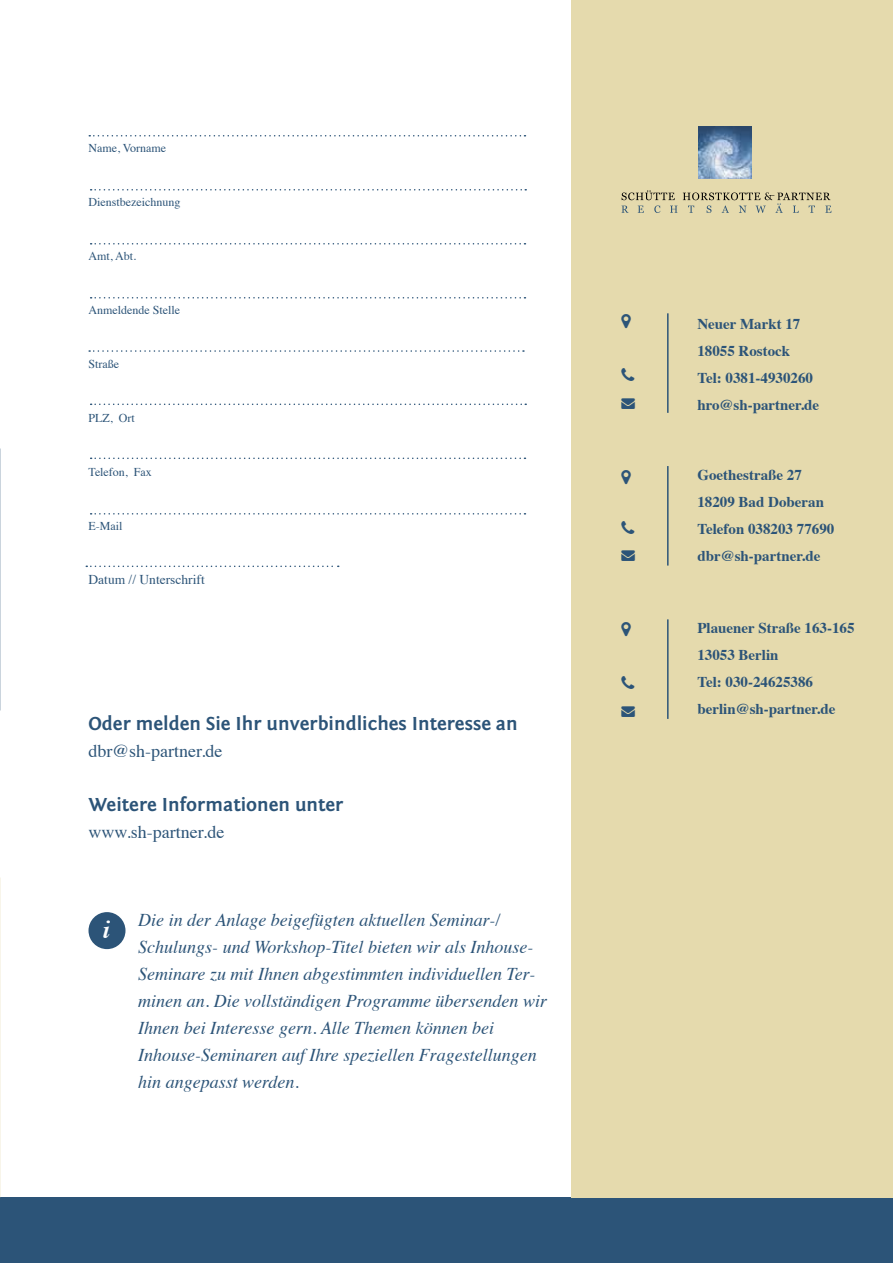
<style>
.page{position:relative;width:893px;height:1263px;background:#fff}
.page>*{position:absolute;margin:0;border:0;box-sizing:border-box;transform-origin:0 0}
.t1{font:italic 700 25.5px "Times";color:#fff}
.t2{font:700 19.5px "Fontin Sans";color:#2c5478}
.t3{font:italic 18px/27px "Times";color:#2c5478}
.t4{font:18px "Times";color:#2c5478}
.t5{font:700 15px/27px "Times";color:#2c5478}
.t6{font:13.5px "Times";color:#2c5478}
.t7{font:12px "Times";color:#2c5478}
</style>
<div class="page">
<div style="left:0;top:1197px;width:893px;height:66px;background:#2c5478"></div>
<div style="left:571px;top:0;width:322px;height:1197px;background:#e5daad"></div>
<img style="left:699px;top:126px;width:52px;height:53px">
<svg style="left:622px;top:190px;width:209px;height:23px"></svg>
<svg style="left:89px;top:135px;width:436px;height:2px"></svg>
<svg style="left:89px;top:350px;width:435px;height:2px"></svg>
<svg style="left:91px;top:404px;width:435px;height:1px"></svg>
<svg style="left:91px;top:458px;width:434px;height:1px"></svg>
<svg style="left:91px;top:513px;width:434px;height:2px"></svg>
<svg style="left:91px;top:189px;width:435px;height:2px"></svg>
<svg style="left:91px;top:243px;width:434px;height:2px"></svg>
<svg style="left:91px;top:297px;width:434px;height:2px"></svg>
<svg style="left:86px;top:566px;width:253px;height:1px"></svg>
<hr style="left:667px;top:466px;width:2px;height:100px;background:#2c5478">
<hr style="left:667px;top:313px;width:2px;height:100px;background:#2c5478">
<hr style="left:667px;top:619px;width:2px;height:100px;background:#2c5478">
<div style="left:88px;top:912px;width:37px;height:37px;background:#2c5478;border-radius:50%"></div>
<p class="t7" style="left:88px;top:137px;width:79px">Name, Vorname</p>
<p class="t7" style="left:88px;top:191px;width:93px">Dienstbezeichnung</p>
<p class="t7" style="left:88px;top:245px;width:49px">Amt, Abt.</p>
<p class="t7" style="left:88px;top:299px;width:93px">Anmeldende Stelle</p>
<p class="t7" style="left:88px;top:353px;width:32px">Straße</p>
<p class="t7" style="left:88px;top:407px;width:48px">PLZ, Ort</p>
<p class="t7" style="left:88px;top:461px;width:65px">Telefon, Fax</p>
<p class="t7" style="left:88px;top:515px;width:35px">E-Mail</p>
<p class="t6" style="left:88px;top:567px;width:118px">Datum // Unterschrift</p>
<p class="t2" style="left:89px;top:713px;width:431px">Oder melden Sie Ihr unverbindliches Interesse an</p>
<p class="t4" style="left:89px;top:734px;width:136px">dbr@sh-partner.de</p>
<p class="t2" style="left:89px;top:794px;width:256px">Weitere Informationen unter</p>
<p class="t4" style="left:89px;top:815px;width:137px">www.sh-partner.de</p>
<h1 class="t1" style="left:103px;top:906px;width:9px">i</h1>
<p class="t3" style="left:138px;top:905px;width:410px">Die in der Anlage beigefügten aktuellen Seminar-/ Schulungs- und Workshop-Titel bieten wir als Inhouse-Seminare zu mit Ihnen abgestimmten individuellen Ter&shy;minen an. Die vollständigen Programme übersenden wir Ihnen bei Interesse gern. Alle Themen können bei Inhouse-Seminaren auf Ihre speziellen Fragestellungen hin angepasst werden.</p>
<p class="t5" style="left:697px;top:309px;width:123px">Neuer Markt 17<br>18055 Rostock<br>Tel: 0381-4930260 hro@sh-partner.de</p>
<p class="t5" style="left:697px;top:460px;width:138px">Goethestraße 27<br>18209 Bad Doberan<br>Telefon 038203 77690 dbr@sh-partner.de</p>
<p class="t5" style="left:697px;top:613px;width:159px">Plauener Straße 163-165<br>13053 Berlin<br>Tel: 030-24625386 berlin@sh-partner.de</p>
</div>
